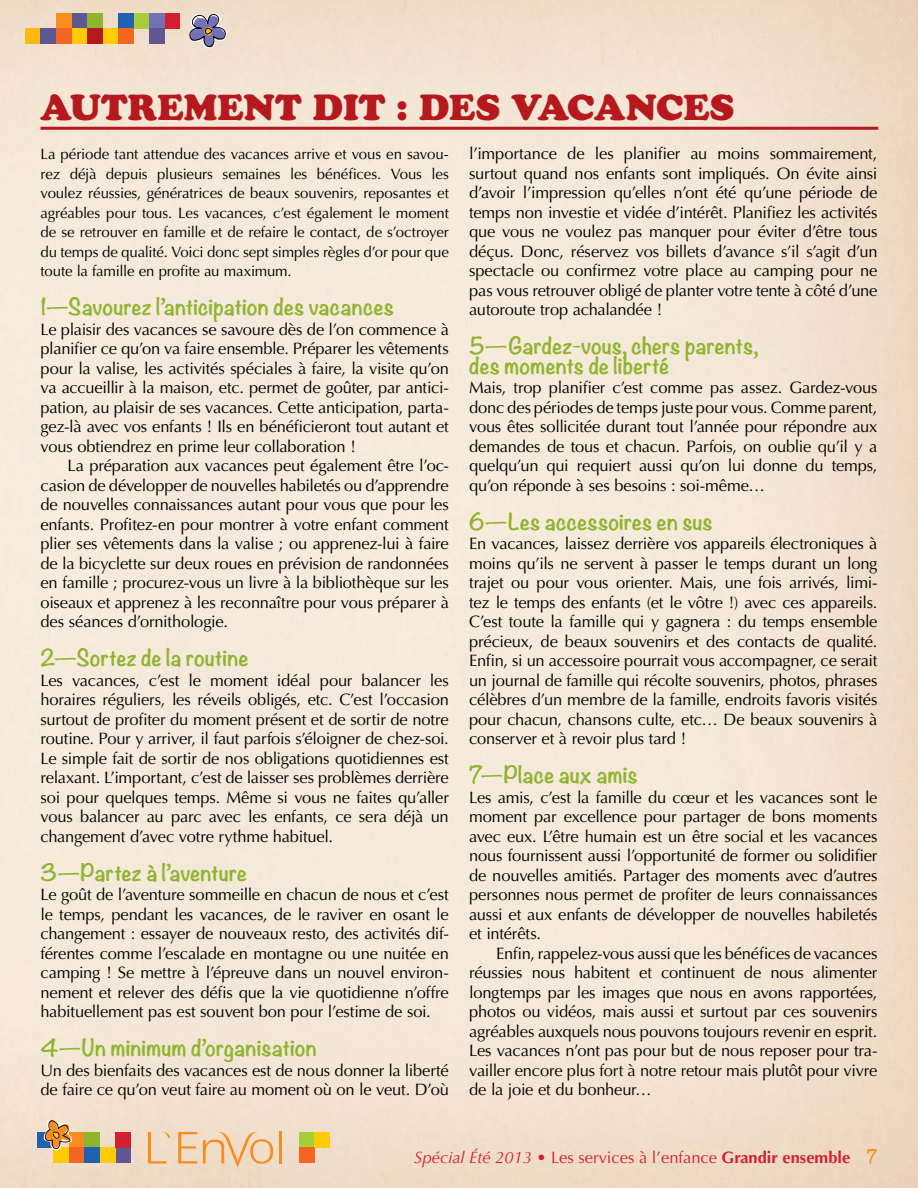
<style>
.page{position:relative;width:918px;height:1188px;background:#fff}
.page>*{position:absolute;margin:0;border:0;box-sizing:border-box;transform-origin:0 0}
.t1{font:36px "Cooper Black Std";color:#b5191e}
.t2{font:700 21px/19.5px "Noteworthy";letter-spacing:.005em;color:#8fb430}
.t3{font:16.5px/19.5px "Optima LT Std";letter-spacing:-.01em;color:#000;text-align:justify}
.t4{font:16.5px "Optima LT Std";color:#d41f30}
.t5{font:15px/19.5px "Optima LT Std";letter-spacing:-.01em;color:#000;text-align:justify}
.s1{font-style:italic}
.s2{font-weight:700}
.s3{font-family:"Noteworthy";font-weight:700;color:#f78d1e}
</style>
<div class="page">
<img style="left:0;top:0;width:918px;height:1188px">
<div style="left:115px;top:1148px;width:16px;height:15px;background:#5e5794"></div>
<div style="left:69px;top:1132px;width:15px;height:16px;background:#f78d1e"></div>
<div style="left:69px;top:1148px;width:15px;height:15px;background:#f26522"></div>
<div style="left:38px;top:1132px;width:15px;height:16px;background:#2062af"></div>
<div style="left:100px;top:1148px;width:15px;height:15px;background:#ffcb05"></div>
<div style="left:84px;top:1132px;width:16px;height:16px;background:#8fb430"></div>
<div style="left:84px;top:1148px;width:16px;height:15px;background:#2062af"></div>
<div style="left:53px;top:1148px;width:16px;height:15px;background:#ffcb05"></div>
<div style="left:115px;top:1132px;width:16px;height:16px;background:#d41f30"></div>
<svg style="left:44px;top:1119px;width:28px;height:32px"></svg>
<svg style="left:178px;top:1132px;width:19px;height:31px"></svg>
<hr style="left:279px;top:1132px;width:3px;height:32px;background:#f78d1e">
<svg style="left:203px;top:1130px;width:70px;height:37px;background:#f0cca6"></svg>
<svg style="left:148px;top:1131px;width:23px;height:33px"></svg>
<div style="left:164px;top:13px;width:16px;height:15px;background:#d41f30"></div>
<div style="left:25px;top:28px;width:15px;height:16px;background:#fdb913"></div>
<div style="left:71px;top:13px;width:16px;height:15px;background:#5e5794"></div>
<div style="left:71px;top:28px;width:16px;height:16px;background:#ffcb05"></div>
<div style="left:133px;top:13px;width:16px;height:15px;background:#a6ce39"></div>
<div style="left:102px;top:28px;width:16px;height:16px;background:#ffcb05"></div>
<div style="left:40px;top:28px;width:16px;height:16px;background:#5e5794"></div>
<div style="left:87px;top:13px;width:15px;height:15px;background:#8fb430"></div>
<div style="left:87px;top:28px;width:15px;height:16px;background:#b5191e"></div>
<div style="left:149px;top:13px;width:15px;height:15px;background:#7670b4"></div>
<div style="left:149px;top:28px;width:15px;height:16px;background:#5e5794"></div>
<div style="left:118px;top:13px;width:15px;height:15px;background:#2062af"></div>
<div style="left:118px;top:28px;width:15px;height:16px;background:#f26522"></div>
<div style="left:56px;top:13px;width:15px;height:15px;background:#f78d1e"></div>
<div style="left:56px;top:28px;width:15px;height:16px;background:#f26522"></div>
<svg style="left:188px;top:13px;width:39px;height:35px"></svg>
<div style="left:299px;top:1132px;width:16px;height:16px;background:#a6ce39"></div>
<div style="left:299px;top:1148px;width:16px;height:15px;background:#f26522"></div>
<div style="left:315px;top:1132px;width:15px;height:16px;background:#ffcb05"></div>
<hr style="left:40px;top:127px;width:838px;height:3px;background:#b5191e">
<h1 class="t1" style="left:40px;top:86px;width:695px">AUTREMENT DIT : DES VACANCES</h1>
<p class="t5" style="left:40px;top:144px;width:410px">La période tant attendue des vacances arrive et vous en savou&shy;rez déjà depuis plusieurs semaines les bénéfices. Vous les voulez réussies, génératrices de beaux souvenirs, reposantes et agréables pour tous. Les vacances, c’est également le moment de se retrouver en famille et de refaire le contact, de s’octroyer du temps de qualité. Voici donc sept simples règles d’or pour que toute la famille en profite au maximum.</p>
<p class="t2" style="left:40px;top:296px;width:355px">1—Savourez l’anticipation des vacances</p>
<p class="t3" style="left:40px;top:319px;width:410px">Le plaisir des vacances se savoure dès de l’on commence à planifier ce qu’on va faire ensemble. Préparer les vêtements pour la valise, les activités spéciales à faire, la visite qu’on va accueillir à la maison, etc. permet de goûter, par antici&shy;pation, au plaisir de ses vacances. Cette anticipation, parta&shy;gez-là avec vos enfants ! Ils en bénéficieront tout autant et vous obtiendrez en prime leur collaboration !</p>
<p class="t3" style="left:40px;top:456px;width:410px;text-indent:27px">La préparation aux vacances peut également être l’oc&shy;casion de développer de nouvelles habiletés ou d’apprendre de nouvelles connaissances autant pour vous que pour les enfants. Profitez-en pour montrer à votre enfant comment plier ses vêtements dans la valise ; ou apprenez-lui à faire de la bicyclette sur deux roues en prévision de randonnées en famille ; procurez-vous un livre à la bibliothèque sur les oiseaux et apprenez à les reconnaître pour vous préparer à des séances d’ornithologie.</p>
<p class="t2" style="left:40px;top:647px;width:210px">2—Sortez de la routine</p>
<p class="t3" style="left:40px;top:670px;width:410px">Les vacances, c’est le moment idéal pour balancer les horaires réguliers, les réveils obligés, etc. C’est l’occasion surtout de profiter du moment présent et de sortir de notre routine. Pour y arriver, il faut parfois s’éloigner de chez-soi.<br>Le simple fait de sortir de nos obligations quotidiennes est relaxant. L’important, c’est de laisser ses problèmes derrière soi pour quelques temps. Même si vous ne faites qu’aller vous balancer au parc avec les enfants, ce sera déjà un changement d’avec votre rythme habituel.</p>
<p class="t2" style="left:40px;top:862px;width:208px">3—Partez à l’aventure</p>
<p class="t3" style="left:40px;top:885px;width:410px">Le goût de l’aventure sommeille en chacun de nous et c’est le temps, pendant les vacances, de le raviver en osant le changement : essayer de nouveaux resto, des activités dif&shy;férentes comme l’escalade en montagne ou une nuitée en camping ! Se mettre à l’épreuve dans un nouvel environ&shy;nement et relever des défis que la vie quotidienne n’offre habituellement pas est souvent bon pour l’estime de soi.</p>
<p class="t2" style="left:40px;top:1037px;width:278px">4—Un minimum d’organisation</p>
<p class="t3" style="left:40px;top:1060px;width:410px">Un des bienfaits des vacances est de nous donner la liberté de faire ce qu’on veut faire au moment où on le veut. D’où</p>
<p class="t3" style="left:469px;top:144px;width:410px">l’importance de les planifier au moins sommairement, surtout quand nos enfants sont impliqués. On évite ainsi d’avoir l’impression qu’elles n’ont été qu’une période de temps non investie et vidée d’intérêt. Planifiez les activités que vous ne voulez pas manquer pour éviter d’être tous déçus. Donc, réservez vos billets d’avance s’il s’agit d’un spectacle ou confirmez votre place au camping pour ne pas vous retrouver obligé de planter votre tente à côté d’une autoroute trop achalandée !</p>
<p class="t2" style="left:469px;top:335px;width:291px">5—Gardez-vous, chers parents, des moments de liberté</p>
<p class="t3" style="left:469px;top:378px;width:410px">Mais, trop planifier c’est comme pas assez. Gardez-vous donc des périodes de temps juste pour vous. Comme parent, vous êtes sollicitée durant tout l’année pour répondre aux demandes de tous et chacun. Parfois, on oublie qu’il y a quelqu’un qui requiert aussi qu’on lui donne du temps, qu’on réponde à ses besoins : soi-même…</p>
<p class="t2" style="left:469px;top:511px;width:245px">6—Les accessoires en sus</p>
<p class="t3" style="left:469px;top:534px;width:410px">En vacances, laissez derrière vos appareils électroniques à moins qu’ils ne servent à passer le temps durant un long trajet ou pour vous orienter. Mais, une fois arrivés, limi&shy;tez le temps des enfants (et le vôtre !) avec ces appareils.<br>C’est toute la famille qui y gagnera : du temps ensemble précieux, de beaux souvenirs et des contacts de qualité.<br>Enfin, si un accessoire pourrait vous accompagner, ce serait un journal de famille qui récolte souvenirs, photos, phrases célèbres d’un membre de la famille, endroits favoris visités pour chacun, chansons culte, etc… De beaux souvenirs à conserver et à revoir plus tard !</p>
<p class="t2" style="left:469px;top:764px;width:170px">7—Place aux amis</p>
<p class="t3" style="left:469px;top:787px;width:410px">Les amis, c’est la famille du cœur et les vacances sont le moment par excellence pour partager de bons moments avec eux. L’être humain est un être social et les vacances nous fournissent aussi l’opportunité de former ou solidifier de nouvelles amitiés. Partager des moments avec d’autres personnes nous permet de profiter de leurs connaissances aussi et aux enfants de développer de nouvelles habiletés et intérêts.</p>
<p class="t3" style="left:469px;top:943px;width:410px;text-indent:27px">Enfin, rappelez-vous aussi que les bénéfices de vacances réussies nous habitent et continuent de nous alimenter longtemps par les images que nous en avons rapportées, photos ou vidéos, mais aussi et surtout par ces souvenirs agréables auxquels nous pouvons toujours revenir en esprit.<br>Les vacances n’ont pas pour but de nous reposer pour tra&shy;vailler encore plus fort à notre retour mais plutôt pour vivre de la joie et du bonheur…</p>
<p class="t4" style="left:414px;top:1147px;width:465px"><span class="s1">Spécial Été 2013</span> • Les services à l’enfance <span class="s2">Grandir ensemble</span> <span class="s3">7</span></p>
</div>
